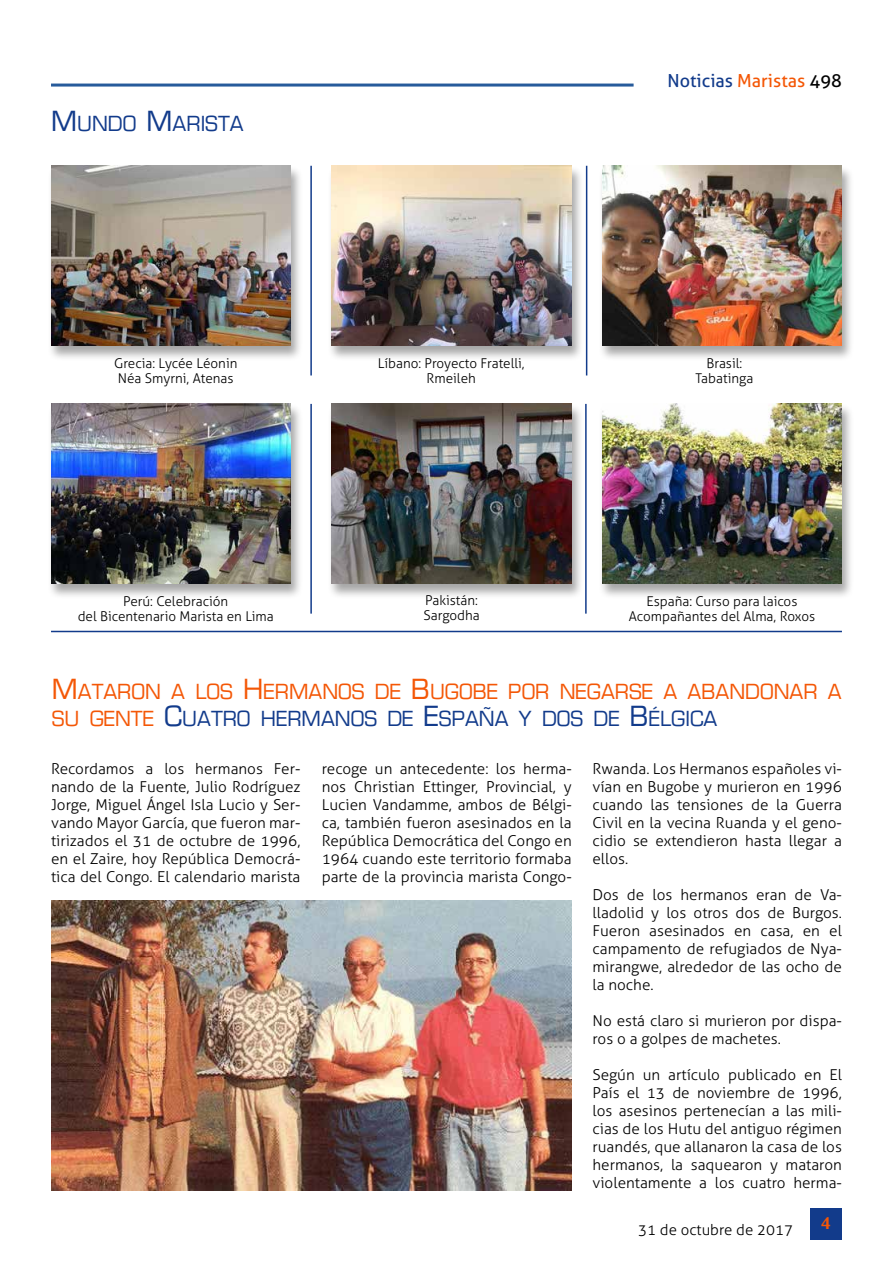
<style>
.page{position:relative;width:893px;height:1263px;background:#fff}
.page>*{position:absolute;margin:0;border:0;box-sizing:border-box;transform-origin:0 0}
.t1{font:20.25px/27px "Eurostile";color:#f45706}
.t2{font:20.25px "Eurostile";color:#123b8b}
.t3{font:18px "Aller";color:#123b8b}
.t4{font:700 18px "Novarese IT Cby BT";color:#f45706}
.t5{font:300 15px/18px "Aller";color:#000;text-align:justify}
.t6{font:300 13.5px/15px "Aller";color:#000;text-align:center}
.s1{font-size:27px}
.s2{color:#f45706}
.s3{color:#000}
.s4{font-size:27px;color:#123b8b}
.s5{color:#123b8b}
</style>
<div class="page">
<hr style="left:51px;top:84px;width:583px;height:3px;background:#275b9b">
<div style="left:810px;top:1208px;width:32px;height:31px;background:#123b8b"></div>
<div style="left:598px;top:165px;width:257px;height:196px;background:#000;opacity:.35"></div>
<img style="left:602px;top:166px;width:240px;height:180px">
<div style="left:327px;top:165px;width:257px;height:196px;background:#000;opacity:.35"></div>
<img style="left:331px;top:166px;width:240px;height:180px">
<div style="left:47px;top:165px;width:257px;height:196px;background:#000;opacity:.35"></div>
<img style="left:51px;top:166px;width:240px;height:180px">
<div style="left:598px;top:403px;width:257px;height:196px;background:#000;opacity:.35"></div>
<img style="left:602px;top:404px;width:240px;height:180px">
<div style="left:327px;top:403px;width:257px;height:196px;background:#000;opacity:.35"></div>
<img style="left:331px;top:404px;width:240px;height:180px">
<div style="left:47px;top:403px;width:257px;height:196px;background:#000;opacity:.35"></div>
<img style="left:51px;top:404px;width:240px;height:180px">
<hr style="left:310px;top:166px;width:2px;height:209px;background:#123b8b">
<hr style="left:586px;top:166px;width:1px;height:209px;background:#123b8b">
<hr style="left:310px;top:404px;width:2px;height:210px;background:#123b8b">
<hr style="left:585px;top:404px;width:2px;height:210px;background:#123b8b">
<hr style="left:51px;top:631px;width:791px;height:1px;background:#123b8b">
<img style="left:52px;top:900px;width:520px;height:291px">
<h1 class="t2" style="left:51px;top:111px;width:194px"><span class="s1">M</span>UNDO <span class="s1">M</span>ARISTA</h1>
<p class="t3" style="left:667px;top:69px;width:176px">Noticias <span class="s2">Maristas</span> <span class="s3">498</span></p>
<p class="t6" style="left:114px;top:355px;width:125px;text-align:left">Grecia: Lycée Léonin<br>Néa Smyrni, Atenas</p>
<p class="t6" style="left:378px;top:355px;width:148px">Líbano: Proyecto Fratelli,<br>Rmeileh</p>
<p class="t6" style="left:695px;top:355px;width:59px">Brasil:<br>Tabatinga</p>
<p class="t6" style="left:78px;top:593px;width:198px">Perú: Celebración<br>del Bicentenario Marista en Lima</p>
<p class="t6" style="left:423px;top:593px;width:58px;text-align:left">Pakistán:<br>Sargodha</p>
<p class="t6" style="left:629px;top:593px;width:188px">España: Curso para laicos<br>Acompañantes del Alma, Roxos</p>
<h1 class="t1" style="left:52px;top:679px;width:791px"><span class="s1">M</span>ATARON A LOS <span class="s1">H</span>ERMANOS DE <span class="s1">B</span>UGOBE POR NEGARSE A ABANDONAR A<br>SU GENTE <span class="s4">C</span><span class="s5">UATRO HERMANOS DE</span> <span class="s4">E</span><span class="s5">SPAÑA Y DOS DE</span> <span class="s4">B</span><span class="s5">ÉLGICA</span></h1>
<p class="t5" style="left:51px;top:760px;width:251px">Recordamos a los hermanos Fer&shy;nando de la Fuente, Julio Rodríguez Jorge, Miguel Ángel Isla Lucio y Ser&shy;vando Mayor García, que fueron mar&shy;tirizados el 31 de octubre de 1996, en el Zaire, hoy República Democrá&shy;tica del Congo. El calendario marista</p>
<p class="t5" style="left:322px;top:760px;width:252px">recoge un antecedente: los herma&shy;nos Christian Ettinger, Provincial, y Lucien Vandamme, ambos de Bélgi&shy;ca, también fueron asesinados en la República Democrática del Congo en 1964 cuando este territorio formaba parte de la provincia marista Congo-</p>
<p class="t5" style="left:592px;top:760px;width:251px">Rwanda. Los Hermanos españoles vi&shy;vían en Bugobe y murieron en 1996 cuando las tensiones de la Guerra Civil en la vecina Ruanda y el geno&shy;cidio se extendieron hasta llegar a ellos.</p>
<p class="t5" style="left:592px;top:886px;width:251px">Dos de los hermanos eran de Va&shy;lladolid y los otros dos de Burgos.<br>Fueron asesinados en casa, en el campamento de refugiados de Nya&shy;mirangwe, alrededor de las ocho de la noche.</p>
<p class="t5" style="left:592px;top:1012px;width:251px">No está claro si murieron por dispa&shy;ros o a golpes de machetes.</p>
<p class="t5" style="left:592px;top:1066px;width:251px">Según un artículo publicado en El País el 13 de noviembre de 1996, los asesinos pertenecían a las mili&shy;cias de los Hutu del antiguo régimen ruandés, que allanaron la casa de los hermanos, la saquearon y mataron violentamente a los cuatro herma-</p>
<p class="t5" style="left:638px;top:1220px;width:156px">31 de octubre de 2017</p>
<p class="t4" style="left:821px;top:1212px;width:12px">4</p>
</div>
